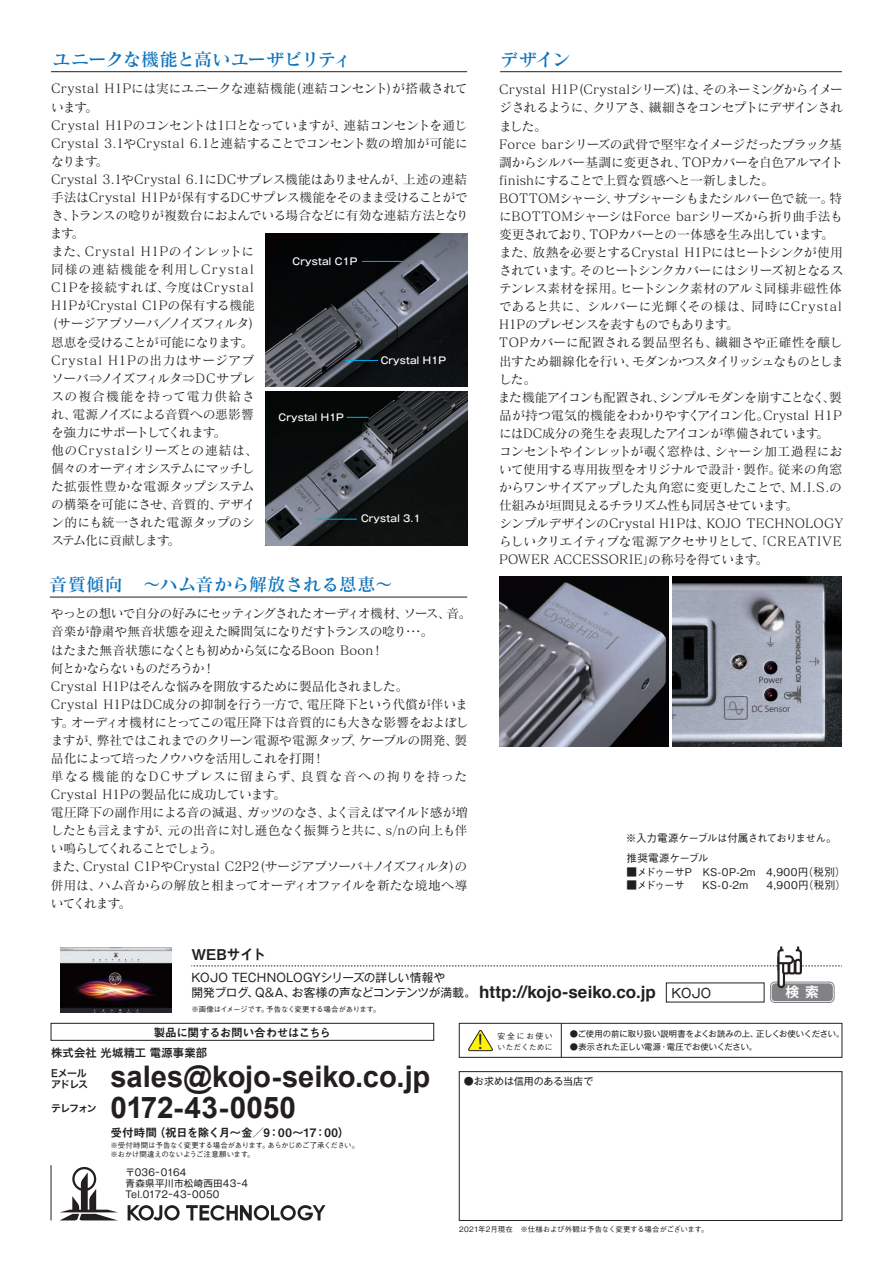
<style>
.page{position:relative;width:893px;height:1263px;background:#fff}
.page>*{position:absolute;margin:0;border:0;box-sizing:border-box;transform-origin:0 0}
.t1{font:700 29.7px "Arial";letter-spacing:-.005em;color:#231f20}
.t2{font:19.2px "Gothic MB101 Pr 6";color:#231f20}
.t3{font:18px "Matisse Pro DB";letter-spacing:.01em;color:#1074bc}
.t4{font:18px "Matisse Pro DB";letter-spacing:-.035em;color:#1074bc}
.t5{font:18px "Matisse Pro DB";letter-spacing:-.015em;color:#1074bc}
.t6{font:14.85px "Midashi Go Pr 5 MB31";letter-spacing:-.035em;color:#231f20}
.t7{font:700 13.65px "Koz Go Pro";color:#fff}
.t8{font:12.75px/18.1px "Matisse Pro M";letter-spacing:-.025em;color:#231f20}
.t9{font:12.75px/18.1px "Matisse Pro M";letter-spacing:-.005em;color:#231f20}
.t10{font:12.75px "Gothic MB101 Pr 6";color:#231f20}
.t11{font:11.7px/14.9px "Gothic MB101 Pr 6";letter-spacing:-.01em;color:#231f20}
.t12{font:11.7px "Midashi Go Pr 5 MB31";letter-spacing:-.045em;color:#231f20}
.t13{font:11.25px "Hira Kaku Std W6";letter-spacing:.02em;color:#231f20}
.t14{font:500 10.65px "Gothic BBB Pro";letter-spacing:.01em;color:#231f20}
.t15{font:500 10.65px/19.6px "Gothic BBB Pro";letter-spacing:-.065em;color:#231f20}
.t16{font:10.05px "Gothic MB101 Pr 6";color:#231f20}
.t17{font:10.05px/10.6px "Hira Kaku Std W6";letter-spacing:-.085em;color:#231f20}
.t18{font:500 9.6px "Gothic MB101 Pr 5";color:#fff}
.t19{font:9.6px/11.2px "Gothic MB101 Pr 6";letter-spacing:.025em;color:#231f20}
.t20{font:8.25px "Gothic MB101 Pr 6";letter-spacing:-.005em;color:#231f20}
.t21{font:500 7.8px/10.6px "Gothic BBB Pr 6";letter-spacing:.035em;color:#231f20}
.t22{font:500 7.5px/8.6px "Gothic BBB Pr 6";letter-spacing:-.035em;color:#231f20}
.t23{font:500 7.5px "Gothic BBB Pr 6";letter-spacing:-.015em;color:#231f20}
.s1{font-family:"Helvetica";font-weight:700;font-size:16.95px}
</style>
<div class="page">
<img style="left:266px;top:391px;width:201px;height:155px">
<img style="left:266px;top:233px;width:201px;height:154px">
<div style="left:51px;top:1023px;width:383px;height:17px;border:1px solid #231f20"></div>
<div style="left:459px;top:1023px;width:383px;height:34px;border:1px solid #231f20"></div>
<hr style="left:51px;top:1165px;width:1px;height:55px;background:#231f20">
<div style="left:459px;top:1071px;width:383px;height:150px;border:1px solid #231f20"></div>
<svg style="left:60px;top:1167px;width:58px;height:53px"></svg>
<svg style="left:128px;top:1205px;width:52px;height:15px"></svg>
<svg style="left:186px;top:1205px;width:139px;height:15px"></svg>
<hr style="left:561px;top:1023px;width:1px;height:34px;background:#231f20">
<svg style="left:468px;top:1030px;width:25px;height:21px"></svg>
<div style="left:772px;top:983px;width:61px;height:18px;background:#808285;border-radius:4px"></div>
<div style="left:770px;top:982px;width:64px;height:21px;border:1px solid #808285;border-radius:5px"></div>
<svg style="left:780px;top:945px;width:19px;height:9px"></svg>
<div style="left:777px;top:949px;width:25px;height:24px;background:#fff;border:2px solid #231f20;border-radius:3px"></div>
<svg style="left:191px;top:953px;width:651px;height:36px"></svg>
<img style="left:61px;top:948px;width:110px;height:65px">
<hr style="left:51px;top:71px;width:416px;height:1px;background:#231f20">
<hr style="left:500px;top:71px;width:342px;height:1px;background:#231f20">
<hr style="left:50px;top:597px;width:417px;height:1px;background:#231f20">
<img style="left:499px;top:576px;width:170px;height:170px">
<img style="left:673px;top:576px;width:169px;height:170px">
<hr style="left:362px;top:261px;width:41px;height:1px;background:#00aeef">
<hr style="left:345px;top:360px;width:33px;height:1px;background:#00aeef">
<svg style="left:347px;top:417px;width:22px;height:1px"></svg>
<hr style="left:315px;top:519px;width:42px;height:1px;background:#00aeef">
<h3 class="t4" style="left:53px;top:48px;width:300px">ユニークな機能と高いユーザビリティ</h3>
<p class="t9" style="left:50px;top:79px;width:420px">Crystal H1Pには実にユニークな連結機能(連結コンセント)が搭載されています。<br>Crystal H1Pのコンセントは1口となっていますが、連結コンセントを通じ<br>Crystal 3.1やCrystal 6.1と連結することでコンセント数の増加が可能になります。<br>Crystal 3.1やCrystal 6.1にDCサプレス機能はありませんが、上述の連結手法はCrystal H1Pが保有するDCサプレス機能をそのまま受けることができ、トランスの唸りが複数台におよんでいる場合などに有効な連結方法となります。<br>また、Crystal H1Pのインレットに<br>同様の連結機能を利用しCrystal<br>C1Pを接続すれば、今度はCrystal<br>H1PがCrystal C1Pの保有する機能<br>(サージアブソーバ／ノイズフィルタ)<br>恩恵を受けることが可能になります。<br>Crystal H1Pの出力はサージアブ<br>ソーバ⇒ノイズフィルタ⇒DCサプレ<br>スの複合機能を持って電力供給さ<br>れ、電源ノイズによる音質への悪影響<br>を強力にサポートしてくれます。<br>他のCrystalシリーズとの連結は、<br>個々のオーディオシステムにマッチし<br>た拡張性豊かな電源タップシステム<br>の構築を可能にさせ、音質的、デザイ<br>ン的にも統一された電源タップのシ<br>ステム化に貢献します。</p>
<p class="t18" style="left:293px;top:254px;width:67px">Crystal C1P</p>
<p class="t18" style="left:381px;top:352px;width:67px">Crystal H1P</p>
<p class="t18" style="left:279px;top:409px;width:67px">Crystal H1P</p>
<p class="t18" style="left:361px;top:510px;width:61px">Crystal 3.1</p>
<h3 class="t3" style="left:49px;top:573px;width:345px">音質傾向　～ハム音から解放される恩恵～</h3>
<p class="t8" style="left:51px;top:604px;width:422px">やっとの想いで自分の好みにセッティングされたオーディオ機材、ソース、音。音楽が静粛や無音状態を迎えた瞬間気になりだすトランスの唸り･･･。<br>はたまた無音状態になくとも初めから気になるBoon Boon！<br>何とかならないものだろうか！<br>Crystal H1Pはそんな悩みを開放するために製品化されました。<br>Crystal H1PはDC成分の抑制を行う一方で、電圧降下という代償が伴います。オーディオ機材にとってこの電圧降下は音質的にも大きな影響をおよぼしますが、弊社ではこれまでのクリーン電源や電源タップ、ケーブルの開発、製品化によって培ったノウハウを活用しこれを打開！<br>単なる機能的なDCサプレスに留まらず、良質な音への拘りを持ったCrystal H1Pの製品化に成功しています。<br>電圧降下の副作用による音の減退、ガッツのなさ、よく言えばマイルド感が増したとも言えますが、元の出音に対し遜色なく振舞うと共に、s/nの向上も伴い鳴らしてくれることでしょう。<br>また、Crystal C1PやCrystal C2P2(サージアブソーバ＋ノイズフィルタ)の併用は、ハム音からの解放と相まってオーディオファイルを新たな境地へ導いてくれます。</p>
<h3 class="t5" style="left:500px;top:48px;width:71px">デザイン</h3>
<p class="t8" style="left:498px;top:80px;width:348px">Crystal H1P(Crystalシリーズ)は、そのネーミングからイメージされるように、クリアさ、繊細さをコンセプトにデザインされました。<br>Force barシリーズの武骨で堅牢なイメージだったブラック基調からシルバー基調に変更され、TOPカバーを白色アルマイトfinishにすることで上質な質感へと一新しました。<br>BOTTOMシャーシ、サブシャーシもまたシルバー色で統一。特にBOTTOMシャーシはForce barシリーズから折り曲手法も変更されており、TOPカバーとの一体感を生み出しています。また、放熱を必要とするCrystal H1Pにはヒートシンクが使用されています。そのヒートシンクカバーにはシリーズ初となるステンレス素材を採用。ヒートシンク素材のアルミ同様非磁性体であると共に、シルバーに光輝くその様は、同時にCrystal<br>H1Pのプレゼンスを表すものでもあります。<br>TOPカバーに配置される製品型名も、繊細さや正確性を醸し出すため細線化を行い、モダンかつスタイリッシュなものとしました。<br>また機能アイコンも配置され、シンプルモダンを崩すことなく、製品が持つ電気的機能をわかりやすくアイコン化。Crystal H1PにはDC成分の発生を表現したアイコンが準備されています。<br>コンセントやインレットが覗く窓枠は、シャーシ加工過程において使用する専用抜型をオリジナルで設計・製作。従来の角窓からワンサイズアップした丸角窓に変更したことで、M.I.S.の仕組みが垣間見えるチラリズム性も同居させています。<br>シンプルデザインのCrystal H1Pは、KOJO TECHNOLOGYらしいクリエイティブな電源アクセサリとして、｢CREATIVE<br>POWER ACCESSORIE｣の称号を得ています。</p>
<p class="t15" style="left:626px;top:827px;width:212px">※入力電源ケーブルは付属されておりません。推奨電源ケーブル</p>
<p class="t14" style="left:626px;top:863px;width:221px">■メドゥーサP　KS-0P-2m　4,900円(税別）</p>
<p class="t14" style="left:626px;top:877px;width:221px">■メドゥーサ 　KS-0-2m　 4,900円(税別）</p>
<p class="t6" style="left:191px;top:943px;width:76px">WEBサイト</p>
<p class="t11" style="left:191px;top:969px;width:466px">KOJO TECHNOLOGYシリーズの詳しい情報や<br>開発ブログ、Q&amp;A、お客様の声などコンテンツが満載。 <span class="s1">http://kojo-seiko.co.jp</span></p>
<p class="t22" style="left:191px;top:1004px;width:191px">※画像はイメージです。予告なく変更する場合があります。</p>
<p class="t13" style="left:51px;top:1044px;width:158px">株式会社 光城精工 電源事業部</p>
<p class="t10" style="left:671px;top:982px;width:41px">KOJO</p>
<p class="t7" style="left:786px;top:984px;width:35px">検 索</p>
<p class="t12" style="left:154px;top:1023px;width:179px">製品に関するお問い合わせはこちら</p>
<p class="t20" style="left:570px;top:1027px;width:276px">●ご使用の前に取り扱い説明書をよくお読みの上、正しくお使いください。</p>
<p class="t21" style="left:497px;top:1030px;width:57px">安全にお使いいただくために</p>
<h2 class="t2" style="left:471px;top:1026px;width:21px">！</h2>
<p class="t20" style="left:570px;top:1040px;width:189px">●表示された正しい電源・電圧でお使いください。</p>
<p class="t17" style="left:51px;top:1068px;width:39px">Eメールアドレス</p>
<h1 class="t1" style="left:111px;top:1056px;width:321px">sales@kojo-seiko.co.jp</h1>
<p class="t17" style="left:51px;top:1103px;width:47px">テレフォン</p>
<h1 class="t1" style="left:111px;top:1088px;width:187px">0172-43-0050</h1>
<p class="t12" style="left:111px;top:1123px;width:240px">受付時間（祝日を除く月～金／9：00～17：00）</p>
<p class="t22" style="left:111px;top:1141px;width:250px">※受付時間は予告なく変更する場合があります。あらかじめご了承ください。※おかけ間違えのないようご注意願います。</p>
<p class="t19" style="left:125px;top:1165px;width:124px">〒036-0164<br>青森県平川市松崎西田43-4<br>Tel.0172-43-0050</p>
<p class="t16" style="left:464px;top:1072px;width:131px">●お求めは信用のある当店で</p>
<p class="t23" style="left:459px;top:1223px;width:251px">2021年2月現在　※仕様および外観は予告なく変更する場合がございます。</p>
</div>
